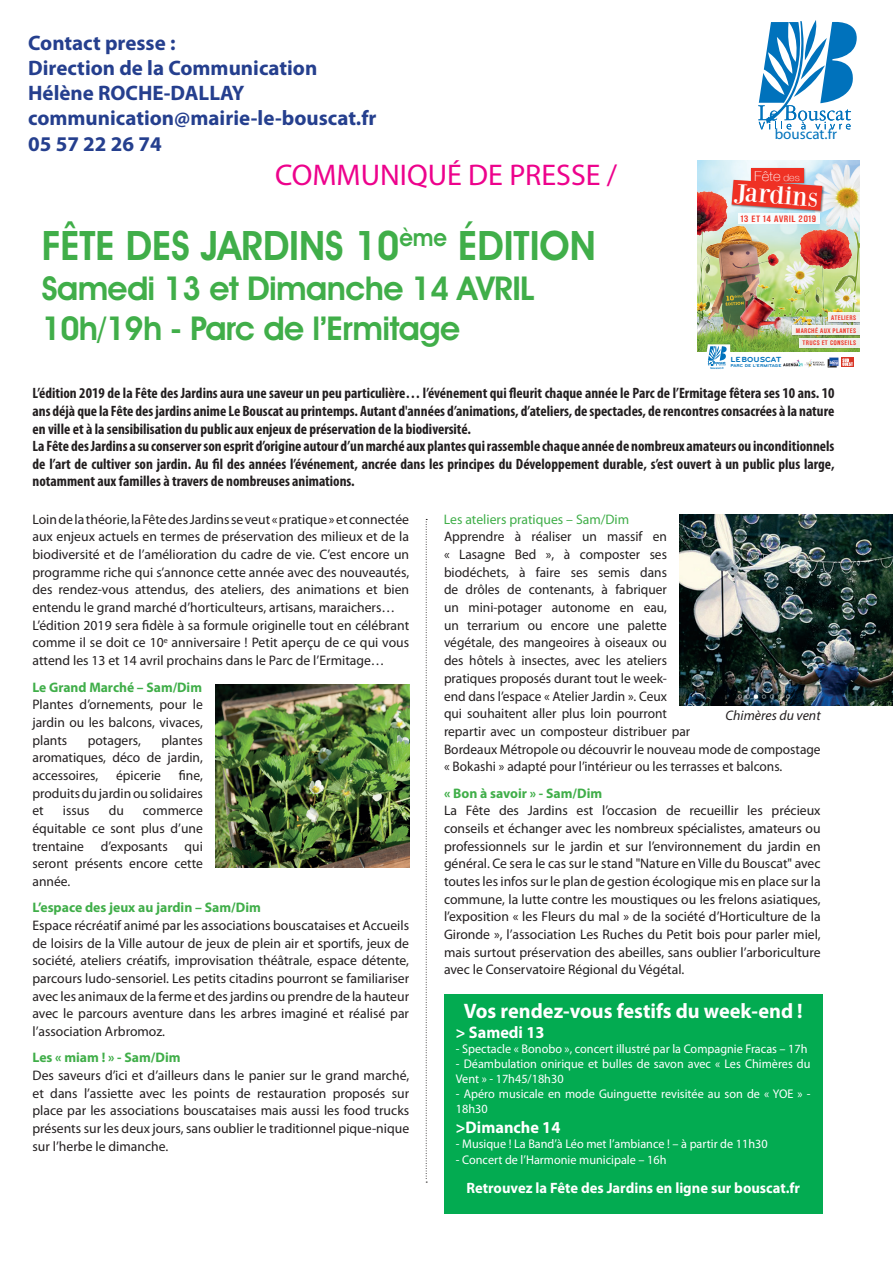
<style>
.page{position:relative;width:893px;height:1263px;background:#fff}
.page>*{position:absolute;margin:0;border:0;box-sizing:border-box;transform-origin:0 0}
.t1{font:600 40.8px "Avant Garde IT Cby BT";color:#40ae49;scale:.94 1}
.t2{font:600 33px/40px "Avant Garde IT Cby BT";letter-spacing:-.02em;color:#40ae49}
.t3{font:30px "Myriad Pro";color:#ed028c}
.t4{font:25.8px "Bodoni XT";color:#fff;scale:1.07 1}
.t5{font:700 21px/25.2px "Myriad Pro";color:#253f8e}
.t6{font:700 21px "Myriad Pro";color:#fff}
.t7{font:700 16.8px "Myriad Pro";color:#fff}
.t8{font:700 condensed 15px/17.5px "Myriad Pro";color:#231f20}
.t9{font:700 15px "Myriad Pro";color:#fff}
.t10{font:15px "Myriad Pro";color:#0072bc}
.t11{font:13.8px/17.7px "Myriad Pro";color:#231f20;text-align:justify}
.t12{font:700 13.8px "Myriad Pro";color:#40ae49}
.t13{font:13.8px "Myriad Pro";color:#40ae49}
.t14{font:italic 13.8px "Myriad Pro";color:#231f20}
.t15{font:100 13.65px "Helvetica Neue LT Com";color:#fff;scale:1.07 1}
.t16{font:12.6px/15.1px "Myriad Pro";color:#fff}
.t17{font:8.85px "Redgar";letter-spacing:.05em;color:#ef3123;scale:1.18 1}
.t18{font:700 7.65px "Bryant";color:#0072bc;scale:1.07 1}
.t19{font:6.3px/12.9px "Redgar";letter-spacing:.05em;color:#ef3123;text-align:right;scale:1.18 1}
.t20{font:700 4.35px "Bryant";color:#0072bc;scale:1.07 1}
.t21{font:700 3px "Calibri";color:#0072bc;scale:1.07 1}
.s1{font-size:9.75px}
</style>
<div class="page">
<svg style="left:758px;top:20px;width:99px;height:109px"></svg>
<img style="left:697px;top:160px;width:163px;height:192px">
<img style="left:784px;top:359px;width:19px;height:7px">
<svg style="left:705px;top:344px;width:25px;height:22px"></svg>
<div style="left:731px;top:167px;width:93px;height:46px;background:#231f20;opacity:.55"></div>
<div style="left:751px;top:168px;width:52px;height:15px;background:#ef3124"></div>
<svg style="left:732px;top:180px;width:90px;height:31px;background:#e54b41"></svg>
<div style="left:738px;top:213px;width:81px;height:11px;background:#fff"></div>
<div style="left:798px;top:337px;width:62px;height:12px;background:#edefea"></div>
<div style="left:827px;top:312px;width:33px;height:12px;background:#231f20;opacity:.55"></div>
<div style="left:828px;top:313px;width:32px;height:9px;background:#f0f0ed"></div>
<div style="left:791px;top:324px;width:69px;height:13px;background:#231f20;opacity:.55"></div>
<div style="left:792px;top:325px;width:68px;height:10px;background:#eff0ee"></div>
<div style="left:841px;top:358px;width:13px;height:9px;background:#d93525"></div>
<svg style="left:805px;top:358px;width:48px;height:10px"></svg>
<svg style="left:426px;top:519px;width:1px;height:664px"></svg>
<img style="left:680px;top:515px;width:213px;height:190px">
<img style="left:216px;top:684px;width:193px;height:184px">
<div style="left:444px;top:994px;width:378px;height:219px;background:#03ab51"></div>
<h3 class="t5" style="left:28px;top:30px;width:350px">Contact presse :<br>Direction de la Communication<br>Hélène ROCHE-DALLAY communication@mairie-le-bouscat.fr<br>05 57 22 26 74</h3>
<h3 class="t3" style="left:275px;top:159px;width:344px">COMMUNIQUÉ DE PRESSE /</h3>
<h1 class="t1" style="left:42px;top:221px;width:591px">FÊTE DES JARDINS 10<sup>ème</sup> ÉDITION</h1>
<h2 class="t2" style="left:42px;top:268px;width:494px">Samedi 13 et Dimanche 14 AVRIL<br>10h/19h - Parc de l’Ermitage</h2>
<p class="t10" style="left:775px;top:126px;width:64px">bouscat.fr</p>
<p class="t15" style="left:754px;top:168px;width:44px">Fête <span class="s1">des</span></p>
<h3 class="t4" style="left:735px;top:176px;width:81px;rotate:4deg">Jardins</h3>
<p class="t17" style="left:741px;top:214px;width:66px">13 ET 14 AVRIL 2019</p>
<p class="t19" style="left:796px;top:311px;width:52px">ATELIERS<br>MARCHÉ AUX PLANTES</p>
<p class="t18" style="left:730px;top:355px;width:49px">LE BOUSCAT</p>
<p class="t20" style="left:730px;top:363px;width:49px">PARC DE L’ERMITAGE</p>
<p class="t21" style="left:710px;top:366px;width:14px">bouscat.fr</p>
<p class="t19" style="left:803px;top:336px;width:47px">TRUCS ET CONSEILS</p>
<p class="t8" style="left:33px;top:384px;width:804px">L’édition 2019 de la Fête des Jardins aura une saveur un peu particulière… l’événement qui fleurit chaque année le Parc de l’Ermitage fêtera ses 10 ans. 10 ans déjà que la Fête des jardins anime Le Bouscat au printemps. Autant d'années d’animations, d’ateliers, de spectacles, de rencontres consacrées à la nature en ville et à la sensibilisation du public aux enjeux de préservation de la biodiversité.<br>La Fête des Jardins a su conserver son esprit d’origine autour d’un marché aux plantes qui rassemble chaque année de nombreux amateurs ou inconditionnels de l’art de cultiver son jardin. Au fil des années l’événement, ancrée dans les principes du Développement durable, s’est ouvert à un public plus large, notamment aux familles à travers de nombreuses animations.</p>
<p class="t11" style="left:33px;top:511px;width:378px;text-align:left">Loin de la théorie, la Fête des Jardins se veut « pratique » et connectée aux enjeux actuels en termes de préservation des milieux et de la biodiversité et de l’amélioration du cadre de vie. C’est encore un programme riche qui s’annonce cette année avec des nouveautés, des rendez-vous attendus, des ateliers, des animations et bien entendu le grand marché d’horticulteurs, artisans, maraichers… L’édition 2019 sera fidèle à sa formule originelle tout en célébrant comme il se doit ce 10<sup>e</sup> anniversaire ! Petit aperçu de ce qui vous attend les 13 et 14 avril prochains dans le Parc de l’Ermitage…</p>
<p class="t12" style="left:33px;top:679px;width:171px">Le Grand Marché – Sam/Dim</p>
<p class="t11" style="left:33px;top:696px;width:172px">Plantes d’ornements, pour le jardin ou les balcons, vivaces, plants</p>
<p class="t13" style="left:444px;top:512px;width:187px">Les ateliers pratiques – Sam/Dim</p>
<p class="t11" style="left:444px;top:528px;width:378px;text-align:left">Apprendre à réaliser un massif en<br>« Lasagne Bed », à composter ses<br>biodéchets, à faire ses semis dans<br>de drôles de contenants, à fabriquer<br>un mini-potager autonome en eau,<br>un terrarium ou encore une palette<br>végétale, des mangeoires à oiseaux ou<br>des hôtels à insectes, avec les ateliers<br>pratiques proposés durant tout le week-<br>end dans l’espace « Atelier Jardin ». Ceux<br>qui souhaitent aller plus loin pourront<br>repartir avec un composteur distribuer par<br>Bordeaux Métropole ou découvrir le nouveau mode de compostage « Bokashi » adapté pour l’intérieur ou les terrasses et balcons.</p>
<p class="t12" style="left:444px;top:785px;width:160px">« Bon à savoir » - Sam/Dim</p>
<p class="t11" style="left:444px;top:802px;width:378px">La Fête des Jardins est l’occasion de recueillir les précieux conseils et échanger avec les nombreux spécialistes, amateurs ou professionnels sur le jardin et sur l’environnement du jardin en général. Ce sera le cas sur le stand "Nature en Ville du Bouscat" avec toutes les infos sur le plan de gestion écologique mis en place sur la commune, la lutte contre les moustiques ou les frelons asiatiques, l’exposition « les Fleurs du mal » de la société d’Horticulture de la Gironde », l’association Les Ruches du Petit bois pour parler miel, mais surtout préservation des abeilles, sans oublier l’arboriculture avec le Conservatoire Régional du Végétal.</p>
<h3 class="t6" style="left:464px;top:999px;width:340px">Vos rendez-vous festifs du week-end !</h3>
<p class="t7" style="left:456px;top:1023px;width:90px">&gt; Samedi 13</p>
<p class="t16" style="left:456px;top:1041px;width:353px">- Spectacle « Bonobo », concert illustré par la Compagnie Fracas – 17h</p>
<p class="t16" style="left:456px;top:1056px;width:356px">- Déambulation onirique et bulles de savon avec « Les Chimères du<br>Vent » - 17h45/18h30</p>
<p class="t16" style="left:456px;top:1086px;width:356px">- Apéro musicale en mode Guinguette revisitée au son de « YOE » -<br>18h30</p>
<p class="t7" style="left:456px;top:1118px;width:106px">&gt;Dimanche 14</p>
<p class="t16" style="left:456px;top:1137px;width:313px">- Musique ! La Band’à Léo met l’ambiance ! – à partir de 11h30</p>
<p class="t16" style="left:456px;top:1152px;width:212px">- Concert de l’Harmonie municipale – 16h</p>
<p class="t9" style="left:467px;top:1180px;width:335px">Retrouvez la Fête des Jardins en ligne sur bouscat.fr</p>
<p class="t14" style="left:725px;top:707px;width:97px">Chimères du vent</p>
<p class="t11" style="left:33px;top:731px;width:172px;text-indent:129px">plantes aromatiques, déco de jardin, accessoires,</p>
<p class="t11" style="left:88px;top:731px;width:54px">potagers,</p>
<p class="t11" style="left:33px;top:767px;width:172px;text-indent:146px">fine, produits du jardin ou solidaires et</p>
<p class="t11" style="left:116px;top:767px;width:46px">épicerie</p>
<p class="t11" style="left:63px;top:802px;width:28px">issus</p>
<p class="t11" style="left:109px;top:802px;width:17px">du</p>
<p class="t11" style="left:33px;top:802px;width:172px;text-indent:110px">commerce équitable ce sont plus d’une trentaine d’exposants qui seront présents encore cette année.</p>
<p class="t12" style="left:33px;top:900px;width:230px">L’espace des jeux au jardin – Sam/Dim</p>
<p class="t11" style="left:33px;top:917px;width:378px">Espace récréatif animé par les associations bouscataises et Accueils de loisirs de la Ville autour de jeux de plein air et sportifs, jeux de société, ateliers créatifs, improvisation théâtrale, espace détente, parcours ludo-sensoriel. Les petits citadins pourront se familiariser avec les animaux de la ferme et des jardins ou prendre de la hauteur avec le parcours aventure dans les arbres imaginé et réalisé par l’association Arbromoz.</p>
<p class="t12" style="left:33px;top:1050px;width:150px">Les « miam ! » - Sam/Dim</p>
<p class="t11" style="left:33px;top:1067px;width:378px">Des saveurs d’ici et d’ailleurs dans le panier sur le grand marché, et dans l’assiette avec les points de restauration proposés sur place par les associations bouscataises mais aussi les food trucks présents sur les deux jours, sans oublier le traditionnel pique-nique sur l’herbe le dimanche.</p>
</div>
